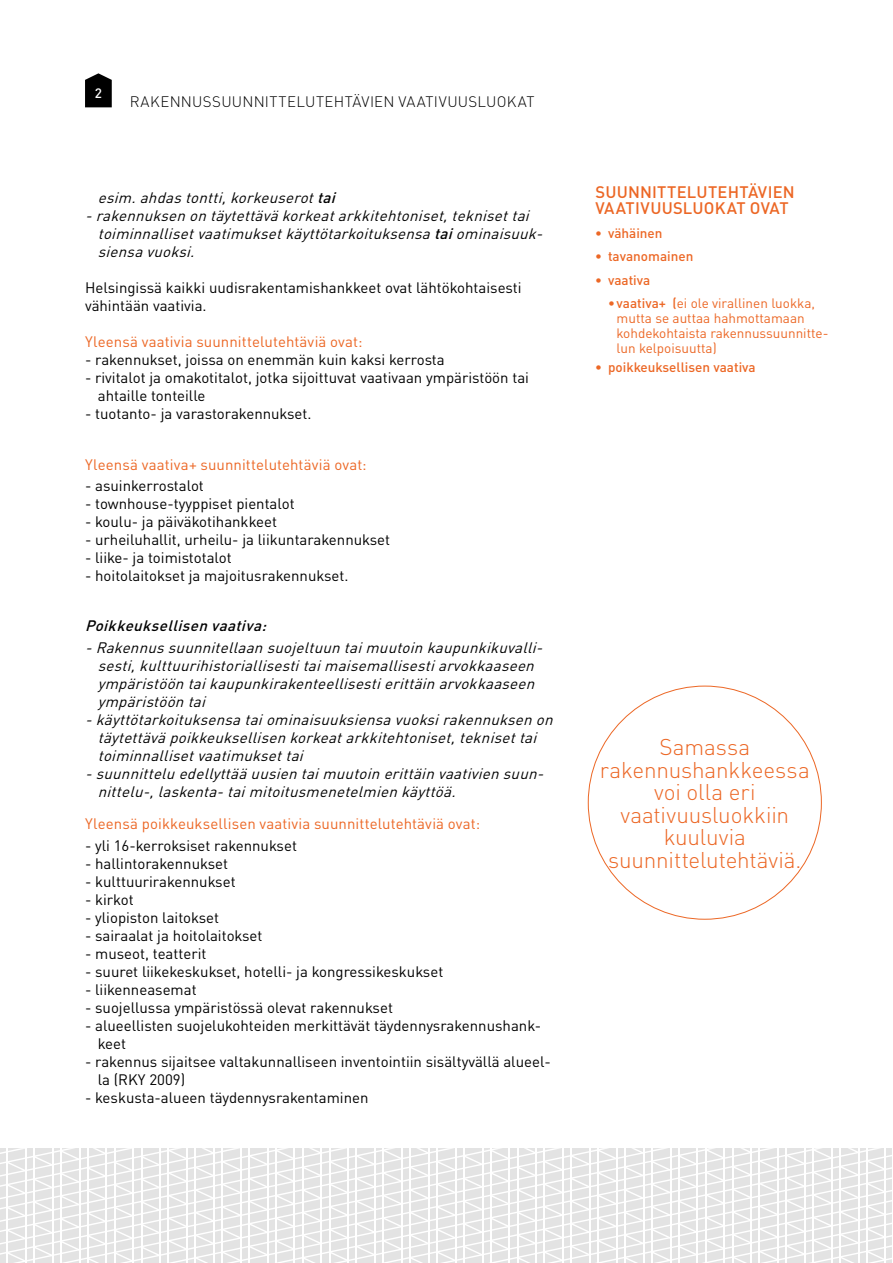
<style>
.page{position:relative;width:893px;height:1263px;background:#fff}
.page>*{position:absolute;margin:0;border:0;box-sizing:border-box;transform-origin:0 0}
.t1{font:300 22.5px/22.5px "DINOT";letter-spacing:-.005em;color:#ec6725;text-align:center}
.t2{font:500 16.5px/16.5px "DINOT";letter-spacing:.01em;color:#ec6725}
.t3{font:15px/18px "DINOT";color:#000}
.t4{font:italic 15px "DINOT";color:#000}
.t5{font:15px "DINOT";letter-spacing:.005em;color:#ec6725}
.t6{font:300 15px "DINOT";letter-spacing:.02em;color:#000}
.t7{font:italic 500 15px "DINOT";color:#000}
.t8{font:13.5px/15px "DINOT";color:#ec6725}
.t9{font:500 13.5px "DINOT";color:#ec6725}
.t10{font:500 13.5px "DINOT";color:#fff}
.s1{font-weight:500}
</style>
<div class="page">
<svg style="left:0;top:1148px;width:892px;height:115px"></svg>
<svg style="left:85px;top:73px;width:27px;height:34px"></svg>
<p class="t10" style="left:95px;top:84px;width:9px">2</p>
<p class="t6" style="left:130px;top:93px;width:406px">RAKENNUSSUUNNITTELUTEHTÄVIEN VAATIVUUSLUOKAT</p>
<p class="t4" style="left:98px;top:188px;width:243px">esim.ahdastontti,korkeuserot<span class="s1">tai</span></p>
<p class="t4" style="left:85px;top:206px;width:450px">-rakennuksen on täytettäväkorkeatarkkitehtoniset,teknisettai</p>
<p class="t4" style="left:98px;top:224px;width:451px">toiminnallisetvaatimuksetkäyttötarkoituksensa<span class="s1">tai</span>ominaisuuk-</p>
<p class="t4" style="left:98px;top:242px;width:103px">siensavuoksi.</p>
<p class="t3" style="left:85px;top:278px;width:438px">Helsingissä kaikki uudisrakentamishankkeet ovat lähtökohtaisesti vähintään vaativia.</p>
<p class="t5" style="left:85px;top:332px;width:279px">Yleensä vaativia suunnittelutehtäviä ovat:</p>
<p class="t3" style="left:85px;top:350px;width:361px">- rakennukset, joissa on enemmän kuin kaksi kerrosta</p>
<p class="t3" style="left:98px;top:368px;width:433px;text-indent:-13px">- rivitalot ja omakotitalot, jotka sijoittuvat vaativaan ympäristöön tai ahtaille tonteille</p>
<p class="t3" style="left:85px;top:404px;width:228px">- tuotanto- ja varastorakennukset.</p>
<p class="t5" style="left:85px;top:455px;width:283px">Yleensä vaativa+ suunnittelutehtäviä ovat:</p>
<p class="t3" style="left:85px;top:476px;width:120px">- asuinkerrostalot</p>
<p class="t3" style="left:85px;top:494px;width:211px">- townhouse-tyyppiset pientalot</p>
<p class="t3" style="left:85px;top:512px;width:193px">- koulu- ja päiväkotihankkeet</p>
<p class="t3" style="left:85px;top:530px;width:307px">- urheiluhallit, urheilu- ja liikuntarakennukset</p>
<p class="t3" style="left:85px;top:548px;width:148px">- liike- ja toimistotalot</p>
<p class="t3" style="left:85px;top:566px;width:265px">- hoitolaitokset ja majoitusrakennukset.</p>
<p class="t7" style="left:85px;top:615px;width:187px">Poikkeuksellisen vaativa:</p>
<p class="t4" style="left:85px;top:638px;width:464px">-Rakennussuunnitellaan suojeltuun taimuutoin kaupunkikuvalli-</p>
<p class="t4" style="left:98px;top:656px;width:442px">sesti,kulttuurihistoriallisestitaimaisemallisestiarvokkaaseen</p>
<p class="t4" style="left:98px;top:674px;width:443px">ympäristöön taikaupunkirakenteellisestierittäin arvokkaaseen</p>
<p class="t4" style="left:98px;top:692px;width:113px">ympäristöön tai</p>
<p class="t4" style="left:85px;top:710px;width:474px">-käyttötarkoituksensataiominaisuuksiensavuoksirakennuksen on</p>
<p class="t4" style="left:98px;top:728px;width:445px">täytettäväpoikkeuksellisen korkeatarkkitehtoniset,teknisettai</p>
<p class="t4" style="left:98px;top:746px;width:211px">toiminnallisetvaatimuksettai</p>
<p class="t4" style="left:85px;top:764px;width:464px">-suunnittelu edellyttääuusien taimuutoin erittäin vaativien suun-</p>
<p class="t4" style="left:98px;top:782px;width:364px">nittelu-,laskenta-taimitoitusmenetelmien käyttöä.</p>
<p class="t5" style="left:85px;top:814px;width:397px">Yleensä poikkeuksellisen vaativia suunnittelutehtäviä ovat:</p>
<p class="t3" style="left:85px;top:836px;width:213px">- yli 16-kerroksiset rakennukset</p>
<p class="t3" style="left:85px;top:854px;width:145px">- hallintorakennukset</p>
<p class="t3" style="left:85px;top:872px;width:152px">- kulttuurirakennukset</p>
<p class="t3" style="left:85px;top:890px;width:50px">- kirkot</p>
<p class="t3" style="left:85px;top:908px;width:136px">- yliopiston laitokset</p>
<p class="t3" style="left:85px;top:926px;width:179px">- sairaalat ja hoitolaitokset</p>
<p class="t3" style="left:85px;top:944px;width:123px">- museot, teatterit</p>
<p class="t3" style="left:85px;top:962px;width:360px">- suuret liikekeskukset, hotelli- ja kongressikeskukset</p>
<p class="t3" style="left:85px;top:980px;width:113px">- liikenneasemat</p>
<p class="t3" style="left:85px;top:998px;width:309px">- suojellussa ympäristössä olevat rakennukset</p>
<p class="t3" style="left:98px;top:1016px;width:445px;text-indent:-13px">- alueellisten suojelukohteiden merkittävät täydennysrakennushank&shy;keet</p>
<p class="t3" style="left:98px;top:1052px;width:454px;text-indent:-13px">- rakennus sijaitsee valtakunnalliseen inventointiin sisältyvällä alueel&shy;la (RKY 2009)</p>
<p class="t3" style="left:85px;top:1088px;width:285px">- keskusta-alueen täydennysrakentaminen</p>
<p class="t2" style="left:595px;top:183px;width:201px">SUUNNITTELUTEHTÄVIEN<br>VAATIVUUSLUOKAT OVAT</p>
<p class="t9" style="left:595px;top:224px;width:69px">• vähäinen</p>
<p class="t9" style="left:595px;top:248px;width:99px">• tavanomainen</p>
<p class="t9" style="left:595px;top:271px;width:56px">• vaativa</p>
<p class="t8" style="left:617px;top:295px;width:213px;text-indent:-9px"><span class="s1">•vaativa+ (</span>ei ole virallinen luokka, mutta se auttaa hahmottamaan kohdekohtaista rakennussuunnitte&shy;lun kelpoisuutta)</p>
<p class="t9" style="left:595px;top:359px;width:162px">• poikkeuksellisen vaativa</p>
<h1 class="t1" style="left:600px;top:735px;width:211px">Samassa rakennushankkeessa voi olla eri vaativuusluokkiin kuuluvia suunnittelutehtäviä.</h1>
</div>
